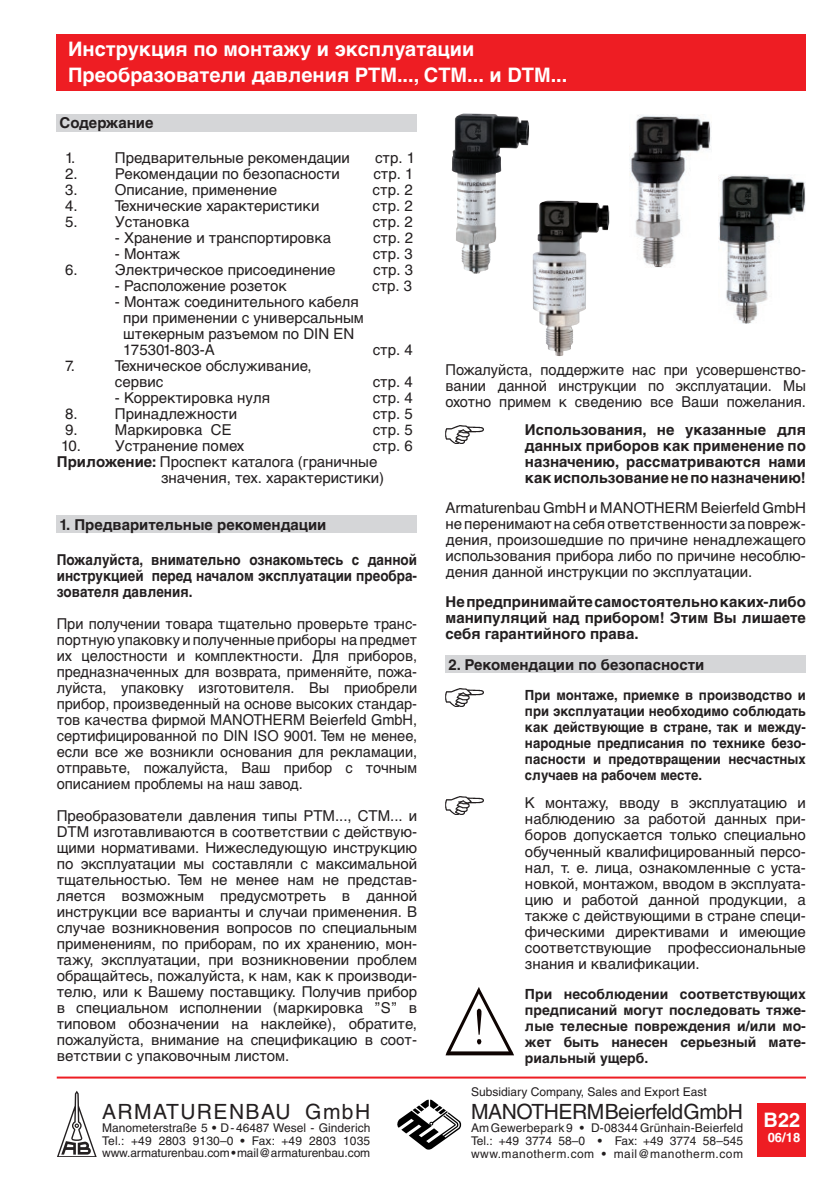
<style>
.page{position:relative;width:840px;height:1191px;background:#fff}
.page>*{position:absolute;margin:0;border:0;box-sizing:border-box;transform-origin:0 0}
.t1{font:21px "Helvetica";letter-spacing:-.02em;color:#231f20}
.t2{font:21px "Helvetica";letter-spacing:.07em;color:#231f20}
.t3{font:700 20px/26px "Helvetica Cyr";color:#fff}
.t4{font:700 20px "Helvetica";color:#fff}
.t5{font:15px/16px "Helvetica Cyr Upright";color:#231f20;text-align:justify}
.t6{font:700 15px/16px "Helvetica Cyr";color:#231f20;text-align:justify}
.t7{font:700 15px/16px "Helvetica Cyr";color:#231f20;text-align:justify;scale:.9 1}
.t8{font:700 14px/16px "Helvetica Cyr";color:#231f20;text-align:justify;scale:.94 1}
.t9{font:700 14px/16px "Helvetica Cyr";color:#231f20;text-align:justify}
.t10{font:700 13px "Helvetica";color:#fff}
.t11{font:12px/12.8px "Helvetica";color:#231f20;text-align:justify}
.s1{font-family:"Helvetica Cyr";font-weight:700}
.s2{font-weight:700}
.s3{font-family:"Helvetica"}
</style>
<div class="page">
<div style="left:57px;top:34px;width:748px;height:57px;background:#ee1d23"></div>
<div style="left:57px;top:114px;width:360px;height:17px;background:#d5d6d8"></div>
<div style="left:57px;top:515px;width:360px;height:18px;background:#d5d6d8"></div>
<div style="left:445px;top:655px;width:360px;height:17px;background:#d5d6d8"></div>
<img style="left:445px;top:688px;width:37px;height:18px">
<img style="left:445px;top:796px;width:37px;height:18px">
<hr style="left:57px;top:1076px;width:748px;height:2px;background:#ee1d23">
<div style="left:757px;top:1103px;width:48px;height:54px;background:#ee1d23"></div>
<svg style="left:57px;top:1090px;width:40px;height:67px"></svg>
<svg style="left:397px;top:1099px;width:64px;height:50px"></svg>
<img style="left:445px;top:425px;width:37px;height:18px">
<img style="left:451px;top:113px;width:12px;height:136px">
<img style="left:630px;top:115px;width:81px;height:153px">
<img style="left:532px;top:201px;width:54px;height:155px">
<img style="left:718px;top:175px;width:87px;height:148px">
<svg style="left:445px;top:987px;width:69px;height:68px"></svg>
<h2 class="t3" style="left:68px;top:36px;width:500px">Инструкция по монтажу и эксплуатации<br>Преобразователи давления PTM..., CTM... и DTM...</h2>
<p class="t6" style="left:60px;top:115px;width:95px">Содержание</p>
<p class="t5" style="left:65px;top:150px;width:12px">1.</p>
<p class="t5" style="left:115px;top:150px;width:236px">Предварительные рекомендации</p>
<p class="t5" style="left:375px;top:150px;width:42px">стр. 1</p>
<p class="t5" style="left:65px;top:166px;width:14px">2.</p>
<p class="t5" style="left:115px;top:166px;width:226px">Рекомендации по безопасности</p>
<p class="t5" style="left:373px;top:166px;width:42px">стр. 1</p>
<p class="t5" style="left:65px;top:182px;width:14px">3.</p>
<p class="t5" style="left:115px;top:182px;width:164px">Описание, применение</p>
<p class="t5" style="left:372px;top:182px;width:42px">стр. 2</p>
<p class="t5" style="left:65px;top:198px;width:14px">4.</p>
<p class="t5" style="left:115px;top:198px;width:206px">Технические характеристики</p>
<p class="t5" style="left:372px;top:198px;width:42px">стр. 2</p>
<p class="t5" style="left:65px;top:214px;width:14px">5.</p>
<p class="t5" style="left:115px;top:214px;width:76px">Установка</p>
<p class="t5" style="left:372px;top:214px;width:42px">стр. 2</p>
<p class="t5" style="left:115px;top:230px;width:218px">- Хранение и транспортировка</p>
<p class="t5" style="left:373px;top:230px;width:42px">стр. 2</p>
<p class="t5" style="left:115px;top:246px;width:67px">- Монтаж</p>
<p class="t5" style="left:372px;top:246px;width:42px">стр. 3</p>
<p class="t5" style="left:65px;top:262px;width:14px">6.</p>
<p class="t5" style="left:115px;top:262px;width:222px">Электрическое присоединение</p>
<p class="t5" style="left:373px;top:262px;width:42px">стр. 3</p>
<p class="t5" style="left:115px;top:278px;width:173px">- Расположение розеток</p>
<p class="t5" style="left:372px;top:278px;width:42px">стр. 3</p>
<p class="t5" style="left:123px;top:294px;width:242px;text-align:left;text-indent:-8px">- Монтаж соединительного кабеля при применении с универсальным штекерным разъемом по DIN EN<br>175301-803-А</p>
<p class="t5" style="left:372px;top:342px;width:42px">стр. 4</p>
<p class="t5" style="left:65px;top:358px;width:11px">7.</p>
<p class="t5" style="left:115px;top:358px;width:198px">Техническое обслуживание, сервис</p>
<p class="t5" style="left:372px;top:374px;width:42px">стр. 4</p>
<p class="t5" style="left:115px;top:390px;width:157px">- Корректировка нуля</p>
<p class="t5" style="left:372px;top:390px;width:42px">стр. 4</p>
<p class="t5" style="left:65px;top:406px;width:14px">8.</p>
<p class="t5" style="left:115px;top:406px;width:124px">Принадлежности</p>
<p class="t5" style="left:372px;top:406px;width:42px">стр. 5</p>
<p class="t5" style="left:65px;top:422px;width:14px">9.</p>
<p class="t5" style="left:115px;top:422px;width:118px">Маркировка СЕ</p>
<p class="t5" style="left:372px;top:422px;width:42px">стр. 5</p>
<p class="t5" style="left:61px;top:438px;width:184px">10. Устранение помех</p>
<p class="t5" style="left:372px;top:438px;width:42px">стр. 6</p>
<p class="t5" style="left:57px;top:454px;width:322px"><span class="s1">Приложение:</span> Проспект каталога (граничные</p>
<p class="t5" style="left:161px;top:470px;width:224px">значения, тех. характеристики)</p>
<p class="t6" style="left:60px;top:517px;width:268px">1. Предварительные рекомендации</p>
<p class="t7" style="left:57px;top:551px;width:402px">Пожалуйста, внимательно ознакомьтесь с данной инструкцией перед началом эксплуатации преобра&shy;зователя давления.</p>
<p class="t5" style="left:57px;top:615px;width:362px">При получении товара тщательно проверьте транс&shy;портную упаковку и полученные приборы на предмет их целостности и комплектности. Для приборов, предназначенных для возврата, применяйте, пожа&shy;луйста, упаковку изготовителя. Вы приобрели прибор, произведенный на основе высоких стандар&shy;тов качества фирмой MANOTHERM Beierfeld GmbH, сертифицированной по DIN ISO 9001. Тем не менее, если все же возникли основания для рекламации, отправьте, пожалуйста, Ваш прибор с точным описанием проблемы на наш завод.</p>
<p class="t5" style="left:57px;top:807px;width:361px">Преобразователи давления типы PTM..., CTM... и DTM изготавливаются в соответствии с действую&shy;щими нормативами. Нижеследующую инструкцию по эксплуатации мы составляли с максимальной тщательностью. Тем не менее нам не представ&shy;ляется возможным предусмотреть в данной инструкции все варианты и случаи применения. В случае возникновения вопросов по специальным применениям, по приборам, по их хранению, мон&shy;тажу, эксплуатации, при возникновении проблем обращайтесь, пожалуйста, к нам, как к производи&shy;телю, или к Вашему поставщику. Получив прибор в специальном исполнении (маркировка ”S” в типовом обозначении на наклейке), обратите, пожалуйста, внимание на спецификацию в соот&shy;ветствии с упаковочным листом.</p>
<h1 class="t2" style="left:102px;top:1099px;width:269px">ARMATURENBAU GmbH</h1>
<p class="t11" style="left:102px;top:1121px;width:269px">Manometerstraße 5 <span class="s2">•</span> D-46487 Wesel - Ginderich Tel.: +49 2803 9130–0 <span class="s2">•</span> Fax: +49 2803 1035 www.armaturenbau.com <span class="s2">•</span> mail@armaturenbau.com</p>
<p class="t5" style="left:445px;top:362px;width:362px">Пожалуйста, поддержите нас при усовершенство&shy;вании данной инструкции по эксплуатации. Мы охотно примем к сведению все Ваши пожелания.</p>
<p class="t6" style="left:524px;top:421px;width:282px">Использования, не указанные для данных приборов как применение по назначению, рассматриваются нами как использование не по назначению!</p>
<p class="t5" style="left:445px;top:500px;width:362px">Armaturenbau GmbH и MANOTHERM Beierfeld GmbH не перенимают на себя ответственности за повреж&shy;дения, произошедшие по причине ненадлежащего использования прибора либо по причине несоблю&shy;дения данной инструкции по эксплуатации.</p>
<p class="t6" style="left:445px;top:593px;width:362px">Не предпринимайте самостоятельно каких-либо манипуляций над прибором! Этим Вы лишаете себя гарантийного права.</p>
<p class="t6" style="left:448px;top:656px;width:257px"><span class="s3">2.</span> Рекомендации по безопасности</p>
<p class="t8" style="left:524px;top:687px;width:300px">При монтаже, приемке в производство и при эксплуатации необходимо соблюдать как действующие в стране, так и между&shy;народные предписания по технике безо&shy;пасности и предотвращении несчастных случаев на рабочем месте.</p>
<p class="t5" style="left:524px;top:795px;width:282px">К монтажу, вводу в эксплуатацию и наблюдению за работой данных при&shy;боров допускается только специально обученный квалифицированный персо&shy;нал, т. е. лица, ознакомленные с уста&shy;новкой, монтажом, вводом в эксплуата&shy;цию и работой данной продукции, а также с действующими в стране специ&shy;фическими директивами и имеющие соответствующие профессиональные знания и квалификации.</p>
<p class="t9" style="left:524px;top:985px;width:282px">При несоблюдении соответствующих предписаний могут последовать тяже&shy;лые телесные повреждения и/или мо&shy;жет быть нанесен серьезный мате&shy;риальный ущерб.</p>
<p class="t11" style="left:471px;top:1085px;width:237px">Subsidiary Company, Sales and Export East</p>
<h1 class="t1" style="left:471px;top:1099px;width:273px">MANOTHERM Beierfeld GmbH</h1>
<p class="t11" style="left:471px;top:1121px;width:273px">Am Gewerbepark 9 <span class="s2">•</span> D-08344 Grünhain-Beierfeld Tel.: +49 3774 58–0 <span class="s2">•</span> Fax: +49 3774 58–545 www.manotherm.com <span class="s2">•</span> mail@manotherm.com</p>
<h2 class="t4" style="left:763px;top:1107px;width:38px">B22</h2>
<p class="t10" style="left:767px;top:1129px;width:34px">06/18</p>
</div>
